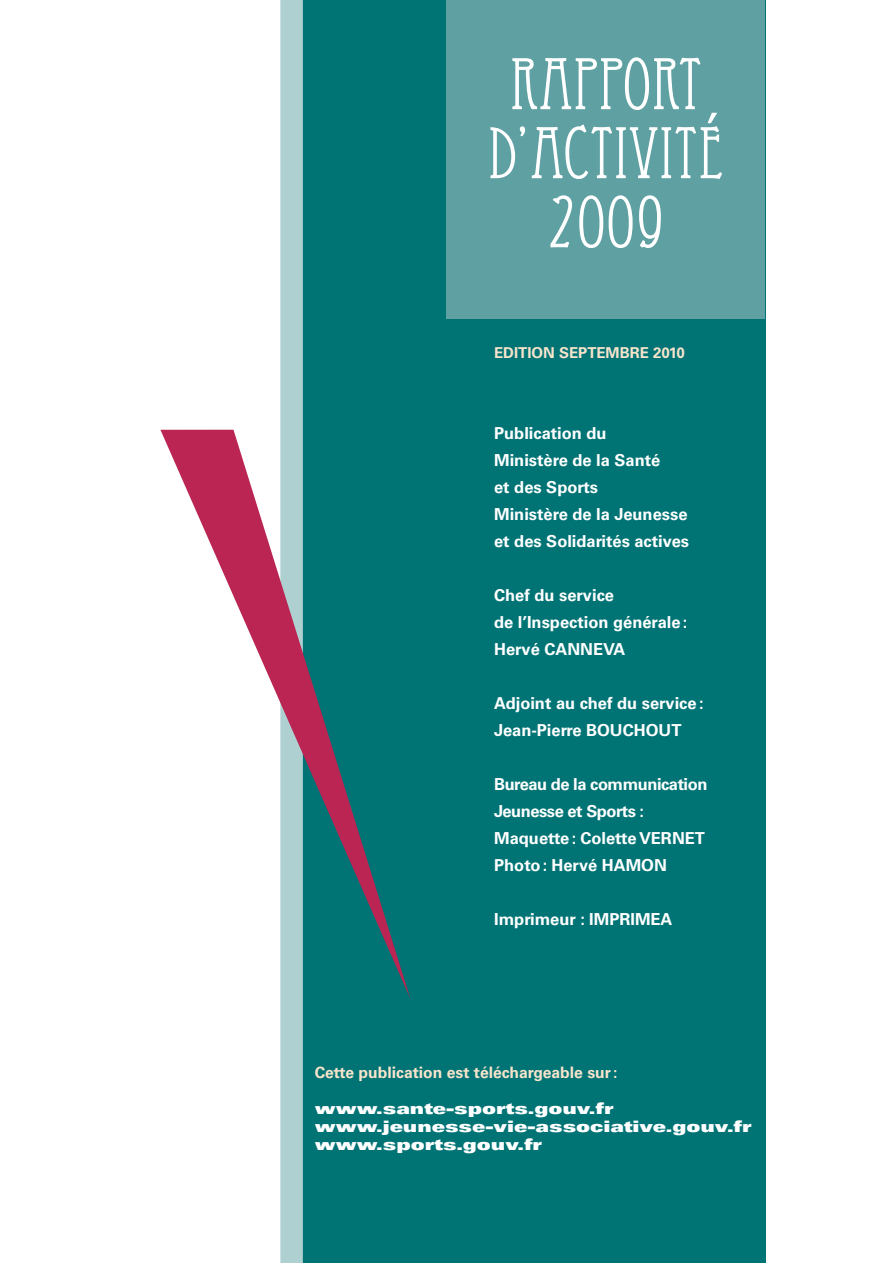
<style>
.page{position:relative;width:893px;height:1263px;background:#fff}
.page>*{position:absolute;margin:0;border:0;box-sizing:border-box;transform-origin:0 0}
.t1{font:72px/69px "Eccentric Std";color:#fff;text-align:center}
.t2{font:700 16.5px/27px "Univers";color:#fff}
.t3{font:700 16.5px/27px "Univers";letter-spacing:-.025em;color:#fff}
.t4{font:900 expanded 15.75px/18px "Univers";color:#fff}
.t5{font:700 15.75px "Univers";color:#f8e4cb}
.t6{font:700 15px "Univers";color:#f8e4cb}
</style>
<div class="page">
<div style="left:283px;top:0;width:483px;height:1263px;background:#007375"></div>
<div style="left:446px;top:0;width:319px;height:319px;background:#5fa0a2"></div>
<div style="left:280px;top:0;width:23px;height:1263px;background:#afd0d0"></div>
<svg style="left:160px;top:430px;width:250px;height:569px"></svg>
<h1 class="t1" style="left:489px;top:56px;width:236px">RAPPORT<br>D’ACTIVITÉ<br>2009</h1>
<p class="t6" style="left:494px;top:347px;width:192px">EDITION SEPTEMBRE 2010</p>
<p class="t2" style="left:494px;top:421px;width:196px">Publication du<br>Ministère de la Santé<br>et des Sports<br>Ministère de la Jeunesse et des Solidarités actives</p>
<p class="t2" style="left:494px;top:583px;width:195px">Chef du service<br>de l’Inspection générale:<br>Hervé CANNEVA</p>
<p class="t2" style="left:494px;top:691px;width:211px">Adjoint au chef du service:<br>Jean-Pierre BOUCHOUT</p>
<p class="t3" style="left:494px;top:772px;width:215px">Bureau de la communication<br>Jeunesse et Sports :<br>Maquette: Colette VERNET<br>Photo: Hervé HAMON</p>
<p class="t2" style="left:494px;top:907px;width:180px">Imprimeur : IMPRIMEA</p>
<p class="t5" style="left:315px;top:1066px;width:304px">Cette publication est téléchargeable sur:</p>
<p class="t4" style="left:315px;top:1100px;width:439px">www.sante-sports.gouv.fr www.jeunesse-vie-associative.gouv.fr www.sports.gouv.fr</p>
</div>
